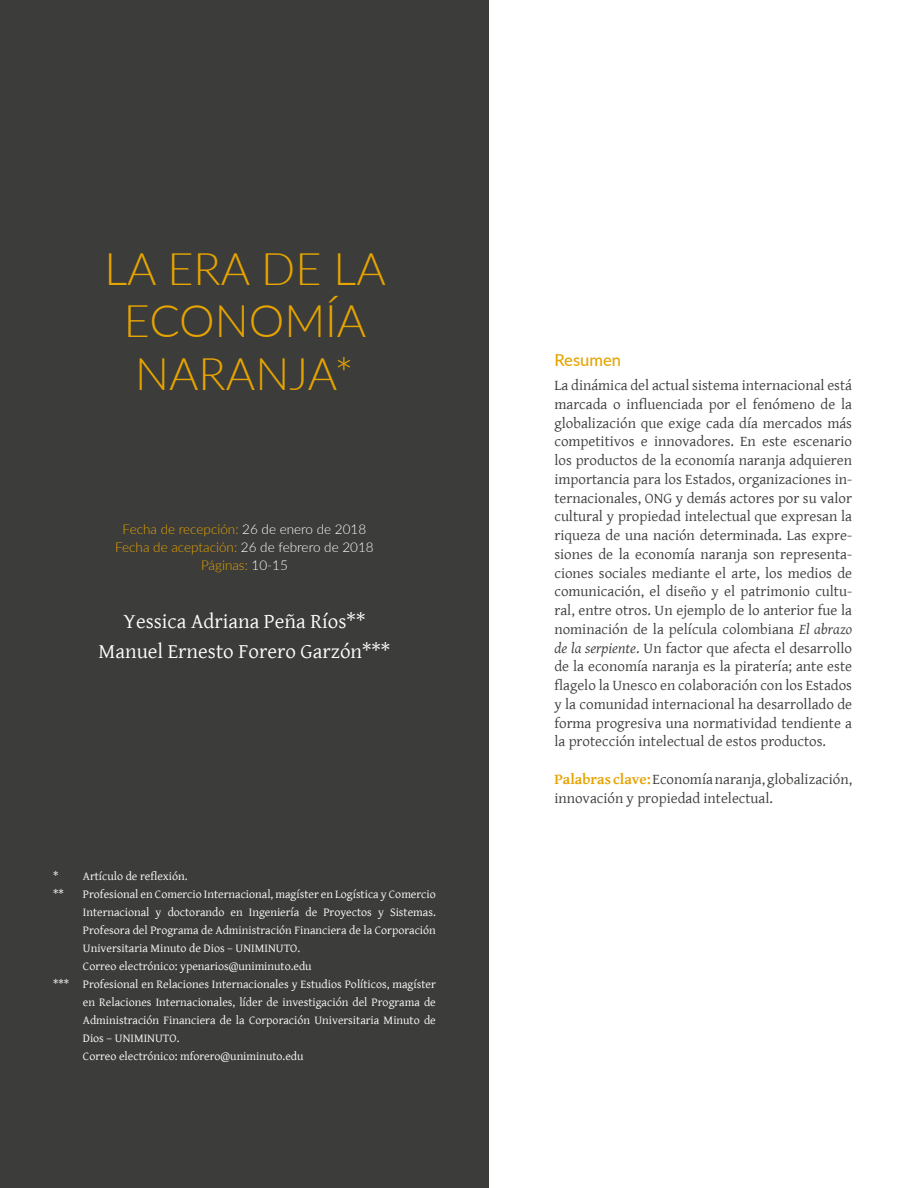
<style>
.page{position:relative;width:918px;height:1188px;background:#fff}
.page>*{position:absolute;margin:0;border:0;box-sizing:border-box;transform-origin:0 0}
.t1{font:300 45px/52.5px "Lato";color:#e6a400;text-align:center}
.t2{font:21px/30px "Gentium Basic";color:#fff;text-align:center}
.t3{font:500 16.5px "Lato";color:#e6a400}
.t4{font:15px/18.8px "Gentium Basic";color:#3c3c3b;text-align:justify}
.t5{font:300 13.5px/18.3px "Lato";color:#e6a400;text-align:center}
.t6{font:12px/18px "Gentium Basic";color:#fff}
.s1{color:#fff}
.s2{font-style:italic}
.s3{font-weight:700;color:#e6a400}
</style>
<div class="page">
<div style="left:0;top:0;width:489px;height:1188px;background:#3c3c3b"></div>
<h1 class="t1" style="left:105px;top:240px;width:283px">LA ERA DE LA<br>ECONOMÍA<br>NARANJA*</h1>
<p class="t5" style="left:115px;top:519px;width:260px">Fecha de recepción: <span class="s1">26 de enero de 2018<br></span>Fecha de aceptación: <span class="s1">26 de febrero de 2018<br></span>Páginas: <span class="s1">10-15</span></p>
<h2 class="t2" style="left:99px;top:606px;width:293px">Yessica Adriana Peña Ríos**<br>Manuel Ernesto Forero Garzón***</h2>
<p class="t6" style="left:53px;top:867px;width:136px">* Artículo de reflexión. **</p>
<p class="t6" style="left:83px;top:885px;width:354px">Profesional en Comercio Internacional, magíster en Logística y Comercio</p>
<p class="t6" style="left:83px;top:903px;width:354px">Internacional y doctorando en Ingeniería de Proyectos y Sistemas.</p>
<p class="t6" style="left:83px;top:921px;width:354px">Profesora del Programa de Administración Financiera de la Corporación</p>
<p class="t6" style="left:83px;top:939px;width:219px">Universitaria Minuto de Dios – UNIMINUTO.</p>
<p class="t6" style="left:83px;top:957px;width:230px">Correo electrónico: ypenarios@uniminuto.edu</p>
<p class="t6" style="left:53px;top:975px;width:384px">*** Profesional en Relaciones Internacionales y Estudios Políticos, magíster</p>
<p class="t6" style="left:83px;top:993px;width:354px">en Relaciones Internacionales, líder de investigación del Programa de</p>
<p class="t6" style="left:83px;top:1011px;width:354px">Administración Financiera de la Corporación Universitaria Minuto de</p>
<p class="t6" style="left:83px;top:1029px;width:98px">Dios – UNIMINUTO.</p>
<p class="t6" style="left:83px;top:1047px;width:222px">Correo electrónico: mforero@uniminuto.edu</p>
<p class="t3" style="left:554px;top:348px;width:68px">Resumen</p>
<p class="t4" style="left:554px;top:375px;width:299px">La dinámica del actual sistema internacional está marcada o influenciada por el fenómeno de la globalización que exige cada día mercados más competitivos e innovadores. En este escenario los productos de la economía naranja adquieren importancia para los Estados, organizaciones in&shy;ternacionales, ONG y demás actores por su valor cultural y propiedad intelectual que expresan la riqueza de una nación determinada. Las expre&shy;siones de la economía naranja son representa&shy;ciones sociales mediante el arte, los medios de comunicación, el diseño y el patrimonio cultu&shy;ral, entre otros. Un ejemplo de lo anterior fue la nominación de la película colombiana <span class="s2">El abrazo de la serpiente</span>. Un factor que afecta el desarrollo de la economía naranja es la piratería; ante este flagelo la Unesco en colaboración con los Estados y la comunidad internacional ha desarrollado de forma progresiva una normatividad tendiente a la protección intelectual de estos productos.</p>
<p class="t4" style="left:554px;top:769px;width:299px"><span class="s3">Palabras clave:</span> Economía naranja, globalización, innovación y propiedad intelectual.</p>
</div>
